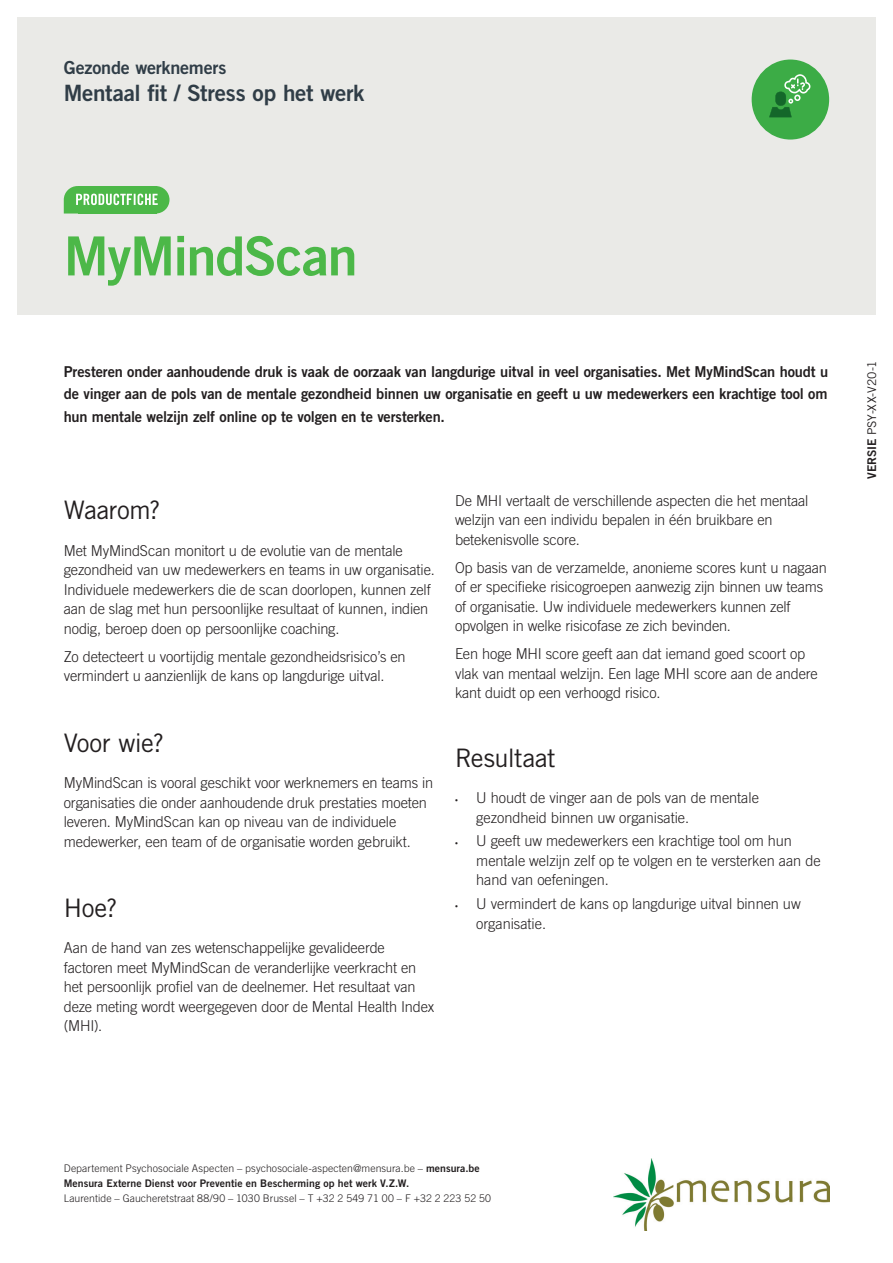
<style>
.page{position:relative;width:893px;height:1263px;background:#fff}
.page>*{position:absolute;margin:0;border:0;box-sizing:border-box;transform-origin:0 0}
.Titel{font:54px "Trade Gothic LT Bold Two";letter-spacing:-.025em;color:#4cb848}
.Subtitel{font:25.5px "Trade Gothic LT";letter-spacing:-.015em;color:#231f20}
.t1{font:22.5px "Trade Gothic LT Bold Two";letter-spacing:-.015em;color:#303d47}
.t2{font:18px "Trade Gothic LT Bold Two";letter-spacing:-.01em;color:#303d47}
.Bodytext{font:300 15px/19.5px "Trade Gothic LT";letter-spacing:-.01em;color:#231f20}
.Introtext{font:15px/22.5px "Trade Gothic LT Bold Two";letter-spacing:-.01em;color:#231f20;text-align:justify}
.t3{font:12px "Trade Gothic LT";letter-spacing:.005em;color:#231f20}
.t4{font:300 10.5px "Trade Gothic LT";letter-spacing:.01em;color:#231f20}
.t5{font:10.5px "Trade Gothic LT Bold Two";letter-spacing:.005em;color:#231f20}
.s1{font-family:"Myriad Pro";font-weight:400;font-size:10.5px}
.s2{font-family:"Trade Gothic LT Bold Two"}
.s3{font-family:"Trade Gothic LT Bold Two";font-weight:400}
</style>
<div class="page">
<div style="left:17px;top:17px;width:859px;height:298px;background:#eaeae7"></div>
<div style="left:752px;top:60px;width:77px;height:80px;background:#3cac46;border-radius:50%"></div>
<svg style="left:769px;top:74px;width:41px;height:43px"></svg>
<img style="left:613px;top:1158px;width:216px;height:72px">
<div style="left:142px;top:186px;width:27px;height:28px;background:#4cb848;border-radius:50%"></div>
<svg style="left:64px;top:186px;width:94px;height:28px;background:#6dc469"></svg>
<p class="t2" style="left:64px;top:57px;width:164px">Gezonde werknemers</p>
<h3 class="t1" style="left:64px;top:79px;width:302px">Mentaal fit / Stress op het werk</h3>
<p class="Titel" style="left:64px;top:223px;width:295px">MyMindScan</p>
<p class="Introtext" style="left:64px;top:360px;width:766px">Presteren onder aanhoudende druk is vaak de oorzaak van langdurige uitval in veel organisaties. Met MyMindScan houdt u de vinger aan de pols van de mentale gezondheid binnen uw organisatie en geeft u uw medewerkers een krachtige tool om hun mentale welzijn zelf online op te volgen en te versterken.</p>
<p class="Subtitel" style="left:64px;top:495px;width:98px">Waarom?</p>
<p class="Bodytext" style="left:64px;top:540px;width:372px">Met MyMindScan monitort u de evolutie van de mentale gezondheid van uw medewerkers en teams in uw organisatie.<br>Individuele medewerkers die de scan doorlopen, kunnen zelf aan de slag met hun persoonlijke resultaat of kunnen, indien nodig, beroep doen op persoonlijke coaching.</p>
<p class="Bodytext" style="left:64px;top:646px;width:343px">Zo detecteert u voortijdig mentale gezondheidsrisico’s en vermindert u aanzienlijk de kans op langdurige uitval.</p>
<p class="Subtitel" style="left:64px;top:727px;width:102px">Voor wie?</p>
<p class="Bodytext" style="left:64px;top:773px;width:371px">MyMindScan is vooral geschikt voor werknemers en teams in organisaties die onder aanhoudende druk prestaties moeten leveren. MyMindScan kan op niveau van de individuele medewerker, een team of de organisatie worden gebruikt.</p>
<p class="Subtitel" style="left:64px;top:892px;width:55px">Hoe?</p>
<p class="Bodytext" style="left:64px;top:938px;width:372px">Aan de hand van zes wetenschappelijke gevalideerde factoren meet MyMindScan de veranderlijke veerkracht en het persoonlijk profiel van de deelnemer. Het resultaat van deze meting wordt weergegeven door de Mental Health Index (MHI).</p>
<p class="Bodytext" style="left:455px;top:491px;width:355px">De MHI vertaalt de verschillende aspecten die het mentaal welzijn van een individu bepalen in één bruikbare en betekenisvolle score.</p>
<p class="Bodytext" style="left:455px;top:558px;width:373px">Op basis van de verzamelde, anonieme scores kunt u nagaan of er specifieke risicogroepen aanwezig zijn binnen uw teams of organisatie. Uw individuele medewerkers kunnen zelf opvolgen in welke risicofase ze zich bevinden.</p>
<p class="Bodytext" style="left:455px;top:644px;width:364px">Een hoge MHI score geeft aan dat iemand goed scoort op vlak van mentaal welzijn. Een lage MHI score aan de andere kant duidt op een verhoogd risico.</p>
<p class="Subtitel" style="left:455px;top:742px;width:102px">Resultaat</p>
<p class="Bodytext" style="left:476px;top:788px;width:284px;text-indent:-21px"><span class="s1">•</span> U houdt de vinger aan de pols van de mentale gezondheid binnen uw organisatie.</p>
<p class="Bodytext" style="left:476px;top:831px;width:346px;text-indent:-21px"><span class="s1">•</span> U geeft uw medewerkers een krachtige tool om hun mentale welzijn zelf op te volgen en te versterken aan de hand van oefeningen.</p>
<p class="Bodytext" style="left:476px;top:894px;width:326px;text-indent:-21px"><span class="s1">•</span> U vermindert de kans op langdurige uitval binnen uw organisatie.</p>
<p class="t3" style="left:865px;top:479px;width:120px;rotate:-90deg"><span class="s2">VERSIE</span> PSY-XX-V20-1</p>
<p class="t4" style="left:64px;top:1162px;width:418px">Departement Psychosociale Aspecten – psychosociale-aspecten@mensura.be – <span class="s3">mensura.be</span></p>
<p class="t5" style="left:64px;top:1176px;width:347px">Mensura Externe Dienst voor Preventie en Bescherming op het werk V.Z.W.</p>
<p class="t4" style="left:64px;top:1192px;width:429px">Laurentide – Gaucheretstraat 88/90 – 1030 Brussel – T +32 2 549 71 00 – F +32 2 223 52 50</p>
</div>
